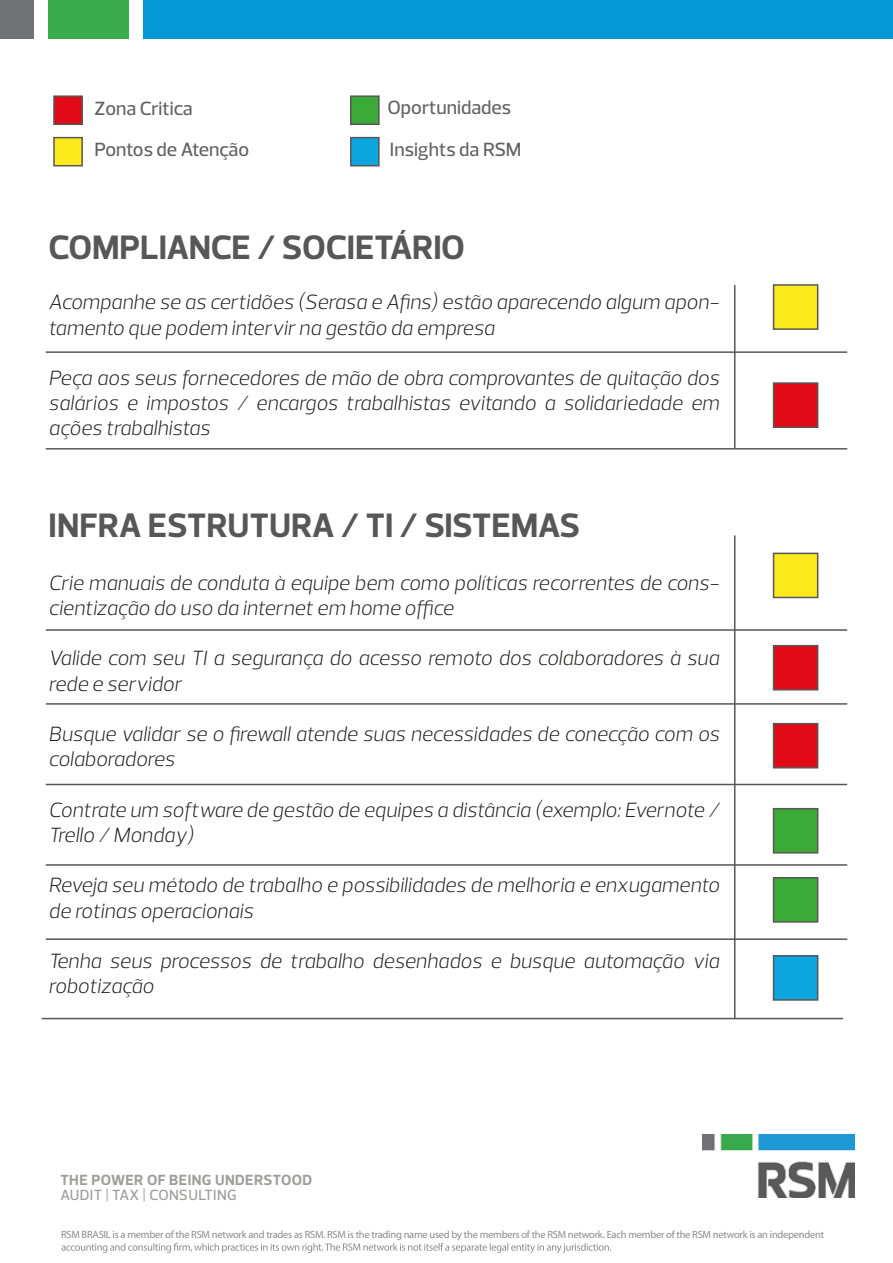
<style>
.page{position:relative;width:893px;height:1263px;background:#fff}
.page>*{position:absolute;margin:0;border:0;box-sizing:border-box;transform-origin:0 0}
.t1{font:700 34.5px "Prelo";color:#585757}
.t2{font:italic 300 21px/25.2px "Prelo";color:#1d1d1c}
.t3{font:500 19.5px/41.4px "Prelo";color:#616161}
.t4{font:700 15px "Prelo";letter-spacing:.03em;color:#9d9d9c}
.t5{font:500 15px "Prelo";letter-spacing:.02em;color:#9d9d9c}
.t6{font:10.5px "Myriad Pro";letter-spacing:-.025em;color:#8b8b8b}
</style>
<div class="page">
<img style="left:703px;top:1134px;width:152px;height:64px">
<svg style="left:61px;top:1243px;width:550px;height:10px"></svg>
<div style="left:0;top:0;width:33px;height:38px;background:#717275"></div>
<div style="left:48px;top:0;width:80px;height:38px;background:#3aac4e"></div>
<div style="left:144px;top:0;width:749px;height:38px;background:#0598d6"></div>
<hr style="left:46px;top:351px;width:801px;height:2px;background:#585757">
<hr style="left:46px;top:448px;width:801px;height:2px;background:#585757">
<hr style="left:46px;top:784px;width:801px;height:1px;background:#585757">
<hr style="left:46px;top:703px;width:801px;height:2px;background:#585757">
<hr style="left:46px;top:629px;width:801px;height:2px;background:#585757">
<hr style="left:46px;top:864px;width:801px;height:2px;background:#585757">
<hr style="left:46px;top:938px;width:801px;height:2px;background:#585757">
<hr style="left:734px;top:285px;width:1px;height:164px;background:#585757">
<div style="left:54px;top:96px;width:28px;height:28px;background:#e30a18"></div>
<div style="left:53px;top:95px;width:30px;height:30px;border:2px solid #585757"></div>
<div style="left:54px;top:138px;width:28px;height:28px;background:#fcea1d"></div>
<div style="left:53px;top:137px;width:30px;height:29px;border:2px solid #585757"></div>
<div style="left:351px;top:96px;width:28px;height:28px;background:#3caa36"></div>
<div style="left:350px;top:95px;width:30px;height:30px;border:2px solid #585757"></div>
<div style="left:351px;top:138px;width:28px;height:28px;background:#0ba5df"></div>
<div style="left:350px;top:137px;width:30px;height:29px;border:2px solid #585757"></div>
<div style="left:773px;top:285px;width:45px;height:44px;background:#fcea1d"></div>
<div style="left:773px;top:284px;width:45px;height:46px;border:2px solid #585757"></div>
<div style="left:773px;top:383px;width:45px;height:44px;background:#e30a18"></div>
<div style="left:773px;top:382px;width:45px;height:46px;border:2px solid #585757"></div>
<div style="left:773px;top:553px;width:45px;height:44px;background:#fcea1d"></div>
<div style="left:773px;top:553px;width:45px;height:45px;border:2px solid #585757"></div>
<div style="left:773px;top:646px;width:45px;height:44px;background:#e30a18"></div>
<div style="left:773px;top:645px;width:45px;height:45px;border:2px solid #585757"></div>
<div style="left:773px;top:724px;width:45px;height:44px;background:#e30a18"></div>
<div style="left:773px;top:723px;width:45px;height:45px;border:2px solid #585757"></div>
<div style="left:773px;top:809px;width:45px;height:44px;background:#3caa36"></div>
<div style="left:773px;top:808px;width:45px;height:45px;border:2px solid #585757"></div>
<div style="left:773px;top:878px;width:45px;height:44px;background:#3caa36"></div>
<div style="left:773px;top:877px;width:45px;height:46px;border:2px solid #585757"></div>
<div style="left:773px;top:956px;width:45px;height:44px;background:#0ba5df"></div>
<div style="left:773px;top:955px;width:45px;height:46px;border:2px solid #585757"></div>
<hr style="left:42px;top:1018px;width:801px;height:1px;background:#585757">
<hr style="left:734px;top:535px;width:1px;height:483px;background:#585757">
<p class="t3" style="left:95px;top:88px;width:156px">Zona Critica<br>Pontos de Atenção</p>
<p class="t3" style="left:387px;top:87px;width:135px">Oportunidades<br>Insights da RSM</p>
<h1 class="t1" style="left:49px;top:226px;width:418px">COMPLIANCE / SOCIETÁRIO</h1>
<p class="t2" style="left:49px;top:290px;width:672px">Acompanhe se as certidões (Serasa e Afins) estão aparecendo algum apon&shy;tamento que podem intervir na gestão da empresa</p>
<p class="t2" style="left:49px;top:365px;width:672px;text-align:justify">Peça aos seus fornecedores de mão de obra comprovantes de quitação dos salários e impostos / encargos trabalhistas evitando a solidariedade em ações trabalhistas</p>
<h1 class="t1" style="left:49px;top:504px;width:533px">INFRA ESTRUTURA / TI / SISTEMAS</h1>
<p class="t2" style="left:49px;top:570px;width:672px">Crie manuais de conduta à equipe bem como políticas recorrentes de cons&shy;cientização do uso da internet em home office</p>
<p class="t2" style="left:49px;top:646px;width:672px">Valide com seu TI a segurança do acesso remoto dos colaboradores à sua rede e servidor</p>
<p class="t2" style="left:49px;top:721px;width:672px">Busque validar se o firewall atende suas necessidades de conecção com os colaboradores</p>
<p class="t2" style="left:49px;top:797px;width:673px">Contrate um software de gestão de equipes a distância (exemplo: Evernote /<br>Trello / Monday)</p>
<p class="t2" style="left:49px;top:873px;width:672px">Reveja seu método de trabalho e possibilidades de melhoria e enxugamento de rotinas operacionais</p>
<p class="t2" style="left:49px;top:948px;width:672px">Tenha seus processos de trabalho desenhados e busque automação via robotização</p>
<p class="t4" style="left:60px;top:1171px;width:253px">THE POWER OF BEING UNDERSTOOD</p>
<p class="t5" style="left:60px;top:1186px;width:178px">AUDIT | TAX | CONSULTING</p>
<p class="t6" style="left:61px;top:1228px;width:765px">RSM BRASIL is a member of the RSM network and trades as RSM. RSM is the trading name used by the members of the RSM network. Each member of the RSM network is an independent</p>
</div>
